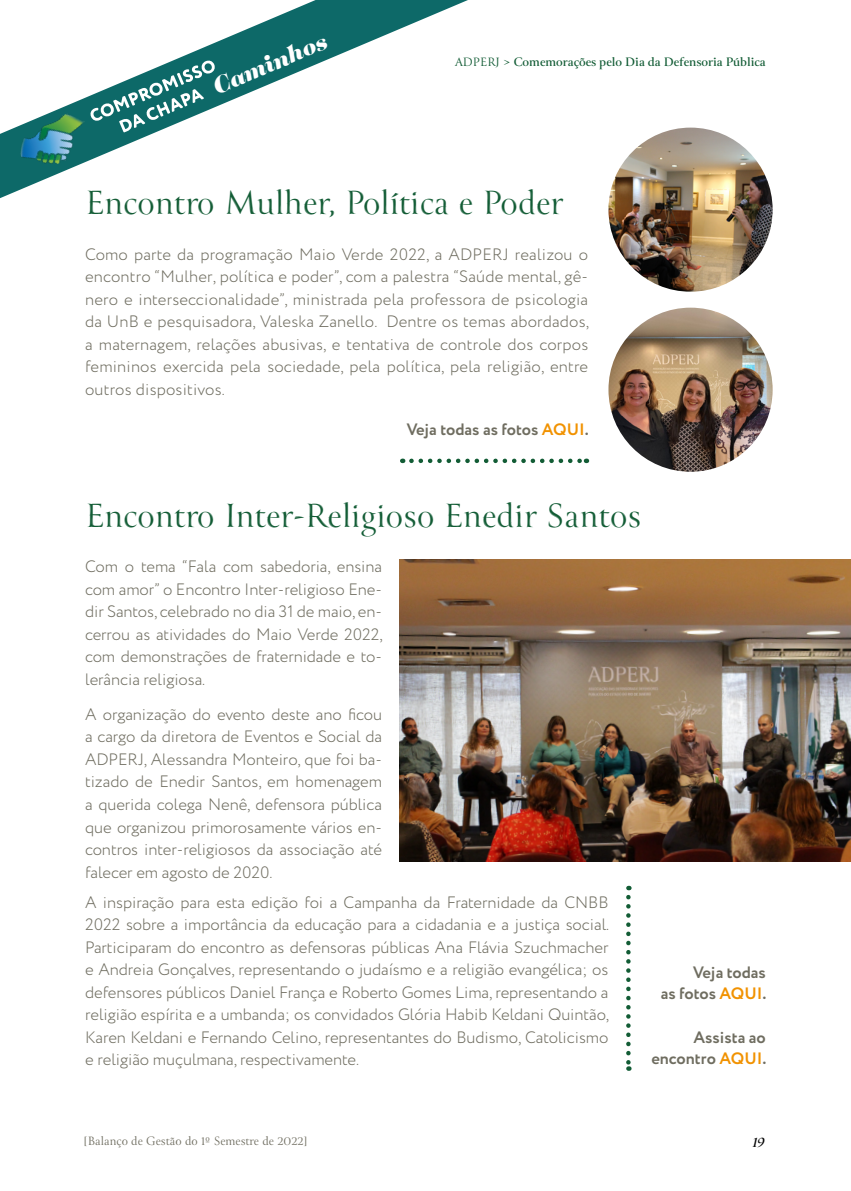
<style>
.page{position:relative;width:851px;height:1191px;background:#fff}
.page>*{position:absolute;margin:0;border:0;box-sizing:border-box;transform-origin:0 0}
.t1{font:37.5px "Canto Brush";color:#125c35}
.t2{font:italic 900 26.4px "Tenez";color:#fff}
.t3{font:300 16.5px/22.5px "Circe";letter-spacing:-.005em;color:#6f6d60;text-align:justify}
.t4{font:700 16.5px/21px "Circe";color:#6f6d60;text-align:right}
.t5{font:italic 700 16.5px "Canto";color:#000}
.t6{font:700 13.5px "Canto";color:#125c35}
.t7{font:13.5px "Canto";color:#6f6d60}
.s1{font-weight:400}
.s2{color:#f19201}
</style>
<div class="page">
<img style="left:400px;top:559px;width:450px;height:302px">
<svg style="left:626px;top:897px;width:4px;height:173px"></svg>
<svg style="left:411px;top:458px;width:176px;height:5px"></svg>
<img style="left:608px;top:128px;width:164px;height:164px;border-radius:82px">
<img style="left:608px;top:308px;width:164px;height:164px;border-radius:82px">
<svg style="left:0;top:0;width:468px;height:198px"></svg>
<img style="left:13px;top:109px;width:83px;height:67px">
<svg style="left:90px;top:60px;width:126px;height:72px"></svg>
<h2 class="t2" style="left:206px;top:69px;width:124px;rotate:-23deg">Caminhos</h2>
<p class="t6" style="left:454px;top:54px;width:312px"><span class="s1">ADPERJ &gt;</span> Comemorações pelo Dia da Defensoria Pública</p>
<h1 class="t1" style="left:85px;top:179px;width:479px">Encontro Mulher, Política e Poder</h1>
<p class="t3" style="left:85px;top:243px;width:505px">Como parte da programação Maio Verde 2022, a ADPERJ realizou o encontro “Mulher, política e poder”, com a palestra “Saúde mental, gê&shy;nero e interseccionalidade”, ministrada pela professora de psicologia da UnB e pesquisadora, Valeska Zanello. Dentre os temas abordados, a maternagem, relações abusivas, e tentativa de controle dos corpos femininos exercida pela sociedade, pela política, pela religião, entre outros dispositivos.</p>
<p class="t4" style="left:407px;top:420px;width:183px">Veja todas as fotos <span class="s2">AQUI</span>.</p>
<h1 class="t1" style="left:85px;top:492px;width:557px">Encontro Inter-Religioso Enedir Santos</h1>
<p class="t3" style="left:85px;top:555px;width:299px">Com o tema “Fala com sabedoria, ensina com amor” o Encontro Inter-religioso Ene&shy;dir Santos, celebrado no dia 31 de maio, en&shy;cerrou as atividades do Maio Verde 2022, com demonstrações de fraternidade e to&shy;lerância religiosa.</p>
<p class="t3" style="left:85px;top:703px;width:298px">A organização do evento deste ano ficou a cargo da diretora de Eventos e Social da ADPERJ, Alessandra Monteiro, que foi ba&shy;tizado de Enedir Santos, em homenagem a querida colega Nenê, defensora pública que organizou primorosamente vários en&shy;contros inter-religiosos da associação até falecer em agosto de 2020.</p>
<p class="t3" style="left:85px;top:891px;width:525px">A inspiração para esta edição foi a Campanha da Fraternidade da CNBB 2022 sobre a importância da educação para a cidadania e a justiça social.<br>Participaram do encontro as defensoras públicas Ana Flávia Szuchmacher e Andreia Gonçalves, representando o judaísmo e a religião evangélica; os defensores públicos Daniel França e Roberto Gomes Lima, representando a religião espírita e a umbanda; os convidados Glória Habib Keldani Quintão, Karen Keldani e Fernando Celino, representantes do Budismo, Catolicismo e religião muçulmana, respectivamente.</p>
<p class="t4" style="left:660px;top:962px;width:107px">Veja todas<br>as fotos <span class="s2">AQUI</span>.</p>
<p class="t4" style="left:651px;top:1028px;width:117px">Assista ao encontro <span class="s2">AQUI</span>.</p>
<p class="t7" style="left:83px;top:1132px;width:226px">[Balanço de Gestão do 1º Semestre de 2022]</p>
<p class="t5" style="left:753px;top:1131px;width:13px">19</p>
</div>
